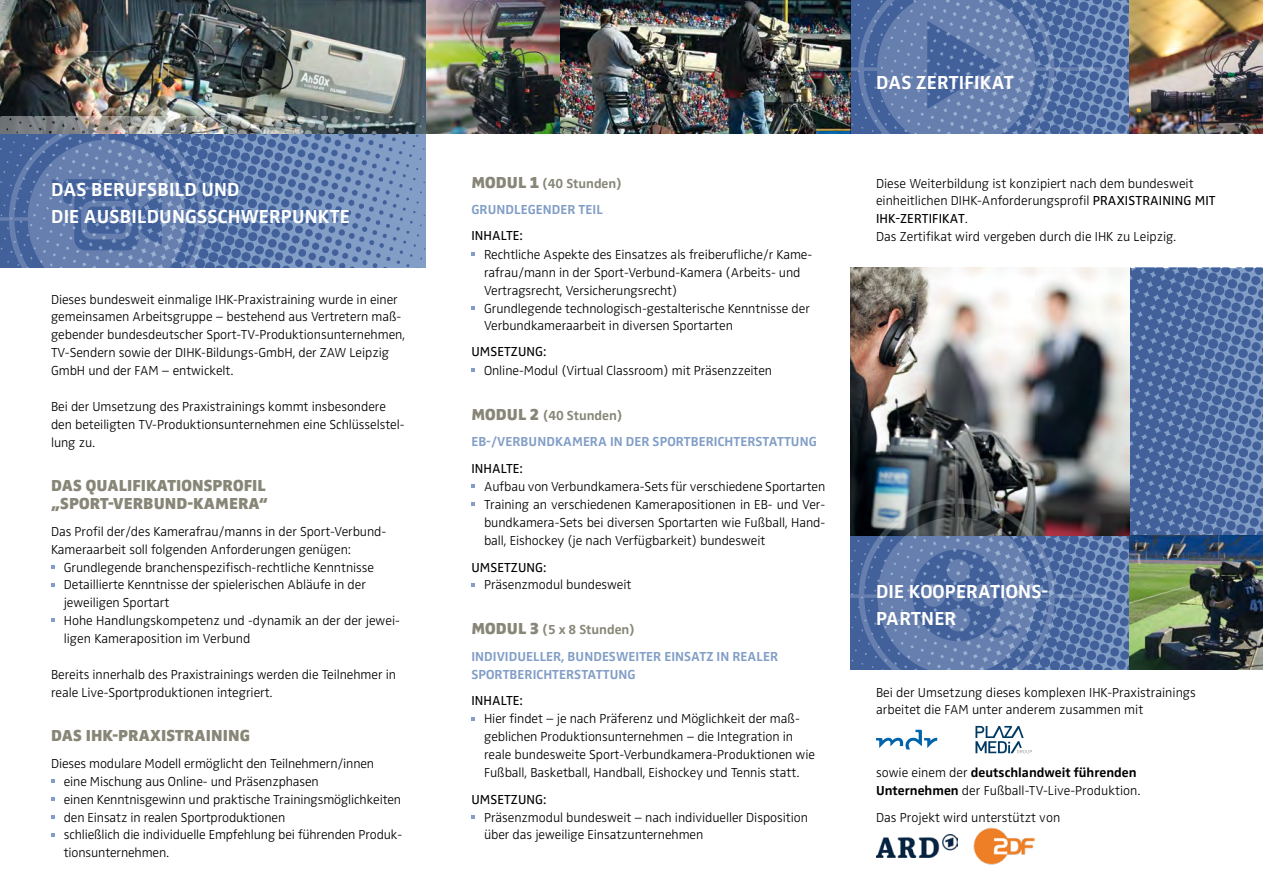
<style>
.page{position:relative;width:1263px;height:893px;background:#fff}
.page>*{position:absolute;margin:0;border:0;box-sizing:border-box;transform-origin:0 0}
.t1{font:700 19.5px/26.8px "Zwo OT";letter-spacing:.01em;color:#fff}
.t2{font:900 16.5px/17.9px "Zwo OT";letter-spacing:.005em;color:#878677}
.t3{font:300 13.5px/17.9px "Zwo OT";letter-spacing:-.005em;color:#000}
.t4{font:700 13.5px/26.8px "Zwo OT";letter-spacing:.005em;color:#829ec7}
.t5{font:13.5px "Zwo OT";letter-spacing:.005em;color:#000}
.s1{font-weight:900;font-size:16.5px;color:#878677}
.s2{color:#878677}
.s3{font-weight:400}
.s4{font-weight:700}
</style>
<div class="page">
<img style="left:1129px;top:268px;width:134px;height:268px">
<img style="left:425px;top:0;width:838px;height:134px">
<img style="left:0;top:0;width:425px;height:268px">
<img style="left:850px;top:268px;width:279px;height:402px">
<svg style="left:806px;top:0;width:301px;height:134px;background:#5b739d"></svg>
<img style="left:0;top:68px;width:257px;height:200px">
<img style="left:1129px;top:536px;width:134px;height:133px">
<svg style="left:850px;top:446px;width:257px;height:292px"></svg>
<svg style="left:51px;top:565px;width:4px;height:3px"></svg>
<svg style="left:51px;top:583px;width:4px;height:3px"></svg>
<svg style="left:51px;top:619px;width:4px;height:3px"></svg>
<svg style="left:51px;top:779px;width:4px;height:4px"></svg>
<svg style="left:51px;top:797px;width:4px;height:4px"></svg>
<svg style="left:51px;top:815px;width:4px;height:3px"></svg>
<svg style="left:51px;top:833px;width:4px;height:3px"></svg>
<svg style="left:471px;top:252px;width:4px;height:4px"></svg>
<svg style="left:471px;top:306px;width:4px;height:4px"></svg>
<svg style="left:471px;top:369px;width:4px;height:3px"></svg>
<svg style="left:471px;top:485px;width:4px;height:3px"></svg>
<svg style="left:471px;top:502px;width:4px;height:4px"></svg>
<svg style="left:471px;top:583px;width:4px;height:3px"></svg>
<svg style="left:471px;top:717px;width:4px;height:3px"></svg>
<svg style="left:471px;top:815px;width:4px;height:3px"></svg>
<img style="left:0;top:116px;width:425px;height:18px">
<img style="left:973px;top:828px;width:61px;height:36px">
<svg style="left:975px;top:726px;width:57px;height:27px"></svg>
<img style="left:876px;top:834px;width:81px;height:24px">
<svg style="left:876px;top:730px;width:61px;height:19px"></svg>
<h1 class="t1" style="left:51px;top:177px;width:300px">DAS BERUFSBILD UND<br>DIE AUSBILDUNGSSCHWERPUNKTE</h1>
<p class="t3" style="left:51px;top:291px;width:355px">Dieses bundesweit einmalige IHK-Praxistraining wurde in einer gemeinsamen Arbeitsgruppe – bestehend aus Vertretern maß&shy;gebender bundesdeutscher Sport-TV-Produktionsunternehmen, TV-Sendern sowie der DIHK-Bildungs-GmbH, der ZAW Leipzig GmbH und der FAM – entwickelt.</p>
<p class="t3" style="left:51px;top:398px;width:355px">Bei der Umsetzung des Praxistrainings kommt insbesondere den beteiligten TV-Produktionsunternehmen eine Schlüsselstel&shy;lung zu.</p>
<p class="t2" style="left:51px;top:477px;width:219px">DAS QUALIFIKATIONSPROFIL „SPORT-VERBUND-KAMERA“</p>
<p class="t3" style="left:51px;top:523px;width:337px">Das Profil der/des Kamerafrau/manns in der Sport-Verbund-<br>Kameraarbeit soll folgenden Anforderungen genügen:</p>
<p class="t3" style="left:64px;top:558px;width:338px">Grundlegende branchenspezifisch-rechtliche Kenntnisse Detaillierte Kenntnisse der spielerischen Abläufe in der jeweiligen Sportart<br>Hohe Handlungskompetenz und -dynamik an der der jewei&shy;ligen Kameraposition im Verbund</p>
<p class="t3" style="left:51px;top:666px;width:347px">Bereits innerhalb des Praxistrainings werden die Teilnehmer in reale Live-Sportproduktionen integriert.</p>
<p class="t2" style="left:51px;top:727px;width:201px">DAS IHK-PRAXISTRAINING</p>
<p class="t3" style="left:64px;top:755px;width:340px;text-indent:-13px">Dieses modulare Modell ermöglicht den Teilnehmern/innen<br>eine Mischung aus Online- und Präsenzphasen<br>einen Kenntnisgewinn und praktische Trainingsmöglichkeiten den Einsatz in realen Sportproduktionen<br>schließlich die individuelle Empfehlung bei führenden Produk&shy;tionsunternehmen.</p>
<p class="t4" style="left:471px;top:170px;width:152px"><span class="s1">MODUL 1</span> <span class="s2">(40 Stunden)<br></span>GRUNDLEGENDER TEIL</p>
<p class="t5" style="left:471px;top:227px;width:53px">INHALTE:</p>
<p class="t3" style="left:484px;top:246px;width:330px">Rechtliche Aspekte des Einsatzes als freiberufliche/r Kame&shy;rafrau/mann in der Sport-Verbund-Kamera (Arbeits- und Vertragsrecht, Versicherungsrecht)<br>Grundlegende technologisch-gestalterische Kenntnisse der Verbundkameraarbeit in diversen Sportarten</p>
<p class="t5" style="left:471px;top:343px;width:76px">UMSETZUNG:</p>
<p class="t3" style="left:484px;top:362px;width:290px">Online-Modul (Virtual Classroom) mit Präsenzzeiten</p>
<p class="t4" style="left:471px;top:402px;width:347px"><span class="s1">MODUL 2</span> <span class="s2">(40 Stunden)<br></span>EB-/VERBUNDKAMERA IN DER SPORTBERICHTERSTATTUNG</p>
<p class="t5" style="left:471px;top:461px;width:53px">INHALTE:</p>
<p class="t3" style="left:484px;top:478px;width:343px;text-align:justify">Aufbau von Verbundkamera-Sets für verschiedene Sportarten Training an verschiedenen Kamerapositionen in EB- und Ver&shy;bundkamera-Sets bei diversen Sportarten wie Fußball, Hand&shy;ball, Eishockey (je nach Verfügbarkeit) bundesweit</p>
<p class="t5" style="left:471px;top:559px;width:76px">UMSETZUNG:</p>
<p class="t3" style="left:484px;top:576px;width:149px">Präsenzmodul bundesweit</p>
<p class="t4" style="left:471px;top:616px;width:308px"><span class="s1">MODUL 3</span> <span class="s2">(5 x 8 Stunden)<br></span>INDIVIDUELLER, BUNDESWEITER EINSATZ IN REALER</p>
<p class="t4" style="left:471px;top:661px;width:166px">SPORTBERICHTERSTATTUNG</p>
<p class="t5" style="left:471px;top:693px;width:53px">INHALTE:</p>
<p class="t3" style="left:484px;top:710px;width:332px">Hier findet – je nach Präferenz und Möglichkeit der maß&shy;geblichen Produktionsunternehmen – die Integration in reale bundesweite Sport-Verbundkamera-Produktionen wie Fußball, Basketball, Handball, Eishockey und Tennis statt.</p>
<p class="t5" style="left:471px;top:791px;width:76px">UMSETZUNG:</p>
<p class="t3" style="left:484px;top:808px;width:325px">Präsenzmodul bundesweit – nach individueller Disposition über das jeweilige Einsatzunternehmen</p>
<h1 class="t1" style="left:876px;top:70px;width:139px">DAS ZERTIFIKAT</h1>
<p class="t3" style="left:876px;top:174px;width:341px">Diese Weiterbildung ist konzipiert nach dem bundesweit einheitlichen DIHK-Anforderungsprofil <span class="s3">PRAXISTRAINING MIT IHK-ZERTIFIKAT</span>.<br>Das Zertifikat wird vergeben durch die IHK zu Leipzig.</p>
<h1 class="t1" style="left:876px;top:579px;width:174px">DIE KOOPERATIONS-<br>PARTNER</h1>
<p class="t3" style="left:876px;top:683px;width:321px">Bei der Umsetzung dieses komplexen IHK-Praxistrainings arbeitet die FAM unter anderem zusammen mit</p>
<p class="t3" style="left:876px;top:764px;width:266px">sowie einem der <span class="s4">deutschlandweit führenden<br>Unternehmen</span> der Fußball-TV-Live-Produktion.</p>
<p class="t3" style="left:876px;top:808px;width:186px">Das Projekt wird unterstützt von</p>
</div>
